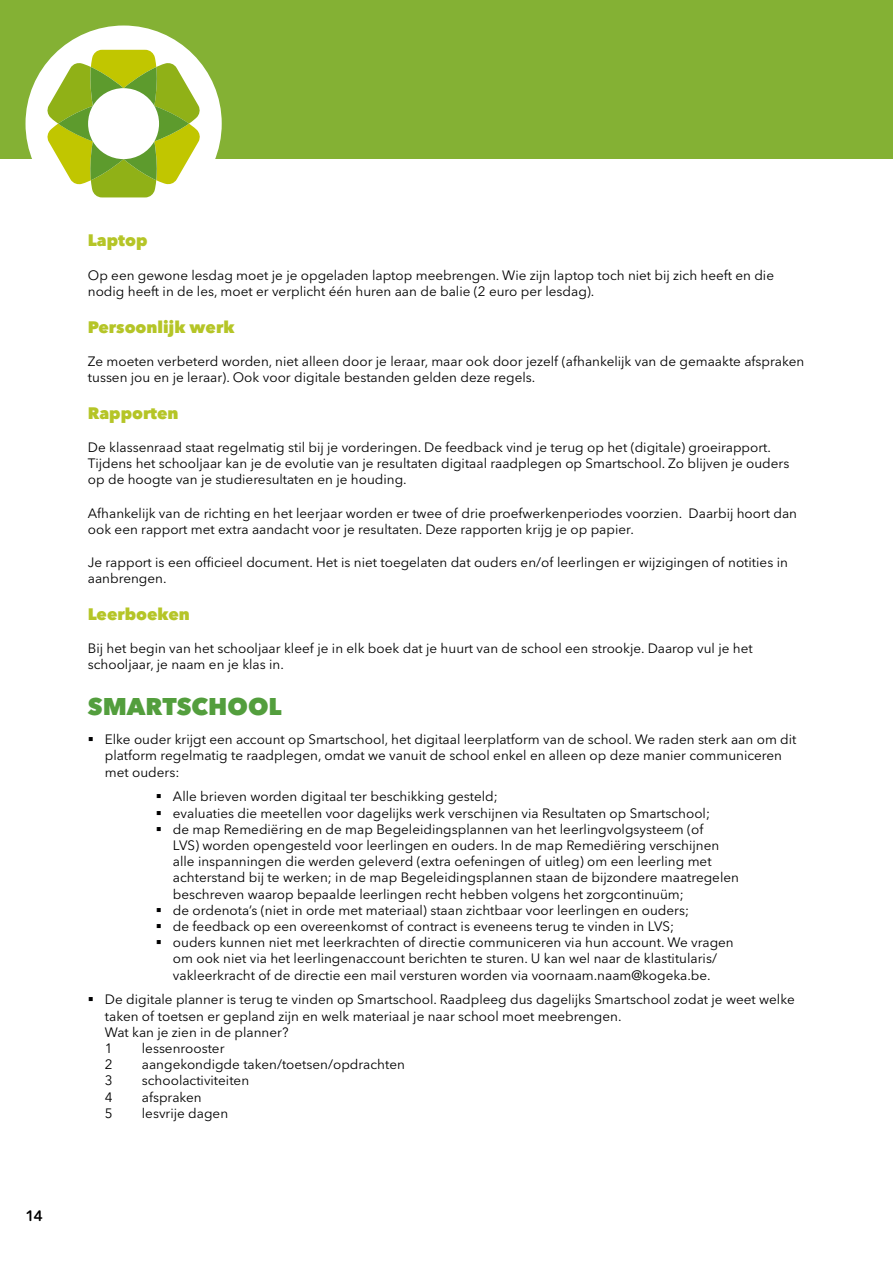
<style>
.page{position:relative;width:893px;height:1263px;background:#fff}
.page>*{position:absolute;margin:0;border:0;box-sizing:border-box;transform-origin:0 0}
.t1{font:800 24px "Avenir Next LT Pro";color:#539e3d}
.t2{font:800 16.5px "Avenir Next LT Pro";color:#b5c527}
.t3{font:600 15px "Avenir Next Rounded Std";color:#000001}
.t4{font:13.5px/16.2px "Avenir Next LT Pro";color:#000001}
</style>
<div class="page">
<div style="left:0;top:0;width:892px;height:159px;background:#84b134"></div>
<div style="left:26px;top:26px;width:196px;height:196px;background:#fff;border-radius:50%"></div>
<svg style="left:46px;top:50px;width:155px;height:147px"></svg>
<p class="t3" style="left:26px;top:1207px;width:19px">14</p>
<p class="t2" style="left:88px;top:230px;width:61px">Laptop</p>
<p class="t4" style="left:88px;top:267px;width:688px">Op een gewone lesdag moet je je opgeladen laptop meebrengen. Wie zijn laptop toch niet bij zich heeft en die nodig heeft in de les, moet er verplicht één huren aan de balie (2 euro per lesdag).</p>
<p class="t2" style="left:88px;top:317px;width:148px">Persoonlijk werk</p>
<p class="t4" style="left:88px;top:353px;width:718px">Ze moeten verbeterd worden, niet alleen door je leraar, maar ook door jezelf (afhankelijk van de gemaakte afspraken tussen jou en je leraar). Ook voor digitale bestanden gelden deze regels.</p>
<p class="t2" style="left:88px;top:403px;width:92px">Rapporten</p>
<p class="t4" style="left:88px;top:439px;width:703px">De klassenraad staat regelmatig stil bij je vorderingen. De feedback vind je terug op het (digitale) groeirapport.<br>Tijdens het schooljaar kan je de evolutie van je resultaten digitaal raadplegen op Smartschool. Zo blijven je ouders op de hoogte van je studieresultaten en je houding.</p>
<p class="t4" style="left:88px;top:505px;width:711px">Afhankelijk van de richting en het leerjaar worden er twee of drie proefwerkenperiodes voorzien. Daarbij hoort dan ook een rapport met extra aandacht voor je resultaten. Deze rapporten krijg je op papier.</p>
<p class="t4" style="left:88px;top:554px;width:701px">Je rapport is een officieel document. Het is niet toegelaten dat ouders en/of leerlingen er wijzigingen of notities in aanbrengen.</p>
<p class="t2" style="left:88px;top:604px;width:103px">Leerboeken</p>
<p class="t4" style="left:88px;top:640px;width:666px">Bij het begin van het schooljaar kleef je in elk boek dat je huurt van de school een strookje. Daarop vul je het schooljaar, je naam en je klas in.</p>
<p class="t1" style="left:88px;top:692px;width:195px">SMARTSCHOOL</p>
<p class="t4" style="left:105px;top:731px;width:693px">Elke ouder krijgt een account op Smartschool, het digitaal leerplatform van de school. We raden sterk aan om dit platform regelmatig te raadplegen, omdat we vanuit de school enkel en alleen op deze manier communiceren met ouders:</p>
<p class="t4" style="left:173px;top:788px;width:327px">Alle brieven worden digitaal ter beschikking gesteld;</p>
<p class="t4" style="left:173px;top:805px;width:539px">evaluaties die meetellen voor dagelijks werk verschijnen via Resultaten op Smartschool;</p>
<p class="t4" style="left:173px;top:821px;width:567px">de map Remediëring en de map Begeleidingsplannen van het leerlingvolgsysteem (of<br>LVS) worden opengesteld voor leerlingen en ouders. In de map Remediëring verschijnen alle inspanningen die werden geleverd (extra oefeningen of uitleg) om een leerling met achterstand bij te werken; in de map Begeleidingsplannen staan de bijzondere maatregelen beschreven waarop bepaalde leerlingen recht hebben volgens het zorgcontinuüm;</p>
<p class="t4" style="left:173px;top:902px;width:518px">de ordenota’s (niet in orde met materiaal) staan zichtbaar voor leerlingen en ouders;</p>
<p class="t4" style="left:173px;top:918px;width:503px">de feedback op een overeenkomst of contract is eveneens terug te vinden in LVS;</p>
<p class="t4" style="left:173px;top:934px;width:562px">ouders kunnen niet met leerkrachten of directie communiceren via hun account. We vragen om ook niet via het leerlingenaccount berichten te sturen. U kan wel naar de klastitularis/ vakleerkracht of de directie een mail versturen worden via voornaam.naam@kogeka.be.</p>
<p class="t4" style="left:105px;top:991px;width:691px">De digitale planner is terug te vinden op Smartschool. Raadpleeg dus dagelijks Smartschool zodat je weet welke taken of toetsen er gepland zijn en welk materiaal je naar school moet meebrengen.<br>Wat kan je zien in de planner?<br>1</p>
<p class="t4" style="left:142px;top:1040px;width:84px">lessenrooster</p>
<p class="t4" style="left:105px;top:1056px;width:9px">2</p>
<p class="t4" style="left:142px;top:1056px;width:265px">aangekondigde taken/toetsen/opdrachten</p>
<p class="t4" style="left:105px;top:1072px;width:9px">3</p>
<p class="t4" style="left:142px;top:1072px;width:109px">schoolactiviteiten</p>
<p class="t4" style="left:105px;top:1089px;width:9px">4</p>
<p class="t4" style="left:142px;top:1089px;width:61px">afspraken</p>
<p class="t4" style="left:105px;top:1105px;width:9px">5</p>
<p class="t4" style="left:142px;top:1105px;width:88px">lesvrije dagen</p>
</div>
